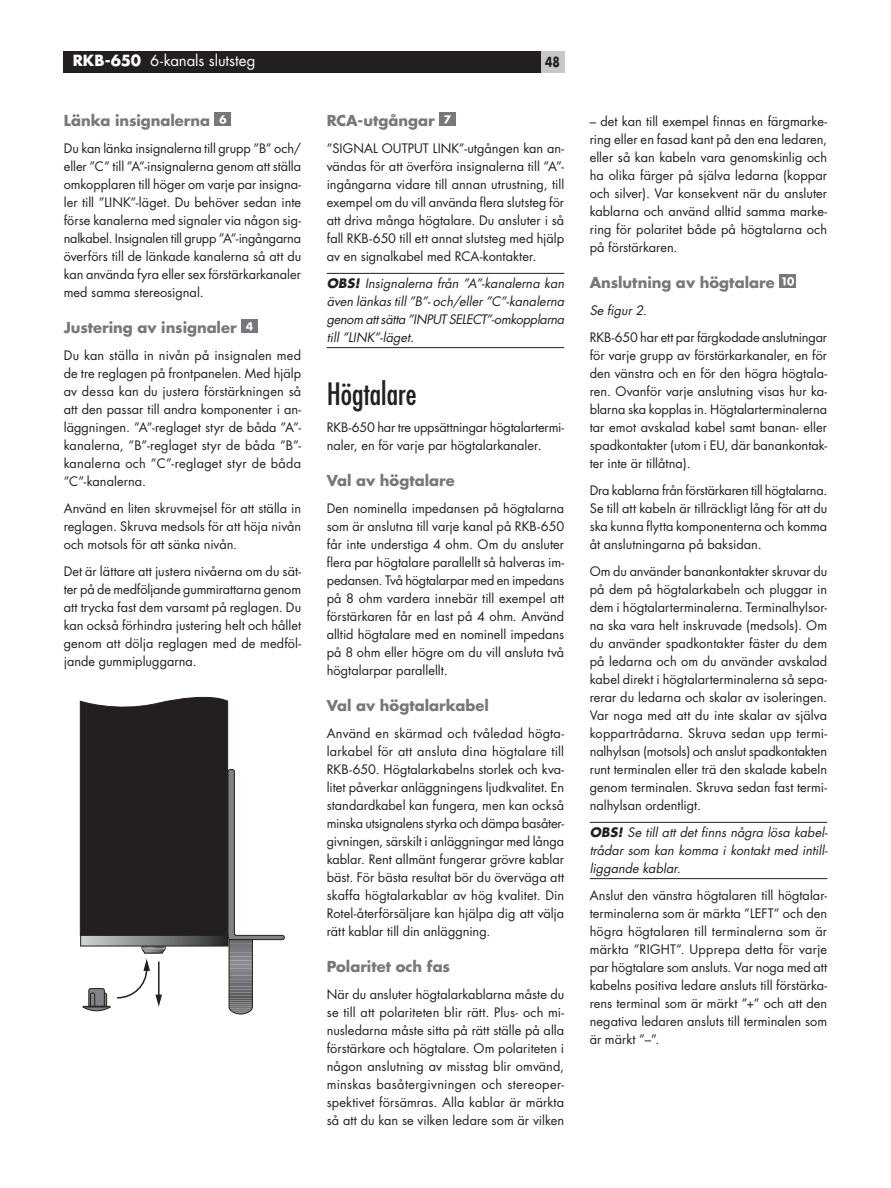
<style>
.page{position:relative;width:891px;height:1188px;background:#fff}
.page>*{position:absolute;margin:0;border:0;box-sizing:border-box;transform-origin:0 0}
.t1{font:condensed 30px "Futura";letter-spacing:-.005em;color:#231f20}
.t2{font:15px "Futura";letter-spacing:-.005em;color:#fff}
.t3{font:700 14.7px "Futura";letter-spacing:-.005em;color:#76787b}
.t4{font:700 13.5px "Futura";color:#231f20;scale:.8 1}
.t5{font:12.75px/18px "Futura";color:#231f20;text-align:justify}
.t6{font:italic 12.75px/18px "Futura";letter-spacing:-.005em;color:#231f20;text-align:justify}
.s1{font-weight:700}
</style>
<div class="page">
<div style="left:64px;top:51px;width:500px;height:21px;background:#231f20"></div>
<div style="left:541px;top:51px;width:23px;height:21px;background:#c7c8ca"></div>
<div style="left:215px;top:113px;width:16px;height:13px;background:#76787b"></div>
<svg style="left:219px;top:115px;width:7px;height:9px"></svg>
<div style="left:241px;top:320px;width:17px;height:13px;background:#76787b"></div>
<svg style="left:246px;top:322px;width:7px;height:8px"></svg>
<svg style="left:80px;top:696px;width:205px;height:319px"></svg>
<hr style="left:327px;top:273px;width:237px;height:1px;background:#231f20">
<hr style="left:327px;top:347px;width:237px;height:1px;background:#231f20">
<div style="left:439px;top:113px;width:17px;height:13px;background:#76787b"></div>
<svg style="left:444px;top:115px;width:7px;height:8px"></svg>
<hr style="left:590px;top:822px;width:237px;height:1px;background:#231f20">
<hr style="left:590px;top:878px;width:237px;height:1px;background:#231f20">
<div style="left:779px;top:275px;width:17px;height:13px;background:#76787b"></div>
<svg style="left:782px;top:277px;width:12px;height:9px"></svg>
<p class="t2" style="left:73px;top:50px;width:184px"><span class="s1">RKB-650</span> 6-kanals slutsteg</p>
<p class="t4" style="left:545px;top:52px;width:20px">48</p>
<p class="t3" style="left:64px;top:110px;width:148px">Länka insignalerna</p>
<p class="t5" style="left:64px;top:139px;width:239px">Du kan länka insignalerna till grupp ”B” och/ eller ”C” till ”A”-insignalerna genom att ställa omkopplaren till höger om varje par insigna&shy;ler till ”LINK”-läget. Du behöver sedan inte förse kanalerna med signaler via någon sig&shy;nalkabel. Insignalen till grupp ”A”-ingångarna överförs till de länkade kanalerna så att du kan använda fyra eller sex förstärkarkanaler med samma stereosignal.</p>
<p class="t3" style="left:64px;top:317px;width:175px">Justering av insignaler</p>
<p class="t5" style="left:64px;top:346px;width:239px">Du kan ställa in nivån på insignalen med de tre reglagen på frontpanelen. Med hjälp av dessa kan du justera förstärkningen så att den passar till andra komponenter i an&shy;läggningen. ”A”-reglaget styr de båda ”A”- kanalerna, ”B”-reglaget styr de båda ”B”- kanalerna och ”C”-reglaget styr de båda ”C”-kanalerna.</p>
<p class="t5" style="left:64px;top:499px;width:239px">Använd en liten skruvmejsel för att ställa in reglagen. Skruva medsols för att höja nivån och motsols för att sänka nivån.</p>
<p class="t5" style="left:64px;top:562px;width:239px">Det är lättare att justera nivåerna om du sät&shy;ter på de medföljande gummirattarna genom att trycka fast dem varsamt på reglagen. Du kan också förhindra justering helt och hållet genom att dölja reglagen med de medföl&shy;jande gummipluggarna.</p>
<p class="t3" style="left:327px;top:110px;width:109px">RCA-utgångar</p>
<p class="t5" style="left:327px;top:139px;width:239px">”SIGNAL OUTPUT LINK”-utgången kan an&shy;vändas för att överföra insignalerna till ”A”- ingångarna vidare till annan utrustning, till exempel om du vill använda flera slutsteg för att driva många högtalare. Du ansluter i så fall RKB-650 till ett annat slutsteg med hjälp av en signalkabel med RCA-kontakter.</p>
<p class="t6" style="left:327px;top:274px;width:239px"><span class="s1">OBS!</span> Insignalerna från ”A”-kanalerna kan även länkas till ”B”- och/eller ”C”-kanalerna genom att sätta ”INPUT SELECT”-omkopplarna till ”LINK”-läget.</p>
<h1 class="t1" style="left:327px;top:375px;width:91px">Högtalare</h1>
<p class="t5" style="left:327px;top:418px;width:239px">RKB-650 har tre uppsättningar högtalartermi&shy;naler, en för varje par högtalarkanaler.</p>
<p class="t3" style="left:327px;top:470px;width:130px">Val av högtalare</p>
<p class="t5" style="left:327px;top:499px;width:239px">Den nominella impedansen på högtalarna som är anslutna till varje kanal på RKB-650 får inte understiga 4 ohm. Om du ansluter flera par högtalare parallellt så halveras im&shy;pedansen. Två högtalarpar med en impedans på 8 ohm vardera innebär till exempel att förstärkaren får en last på 4 ohm. Använd alltid högtalare med en nominell impedans på 8 ohm eller högre om du vill ansluta två högtalarpar parallellt.</p>
<p class="t3" style="left:327px;top:695px;width:164px">Val av högtalarkabel</p>
<p class="t5" style="left:327px;top:724px;width:239px">Använd en skärmad och tvåledad högta&shy;larkabel för att ansluta dina högtalare till RKB-650. Högtalarkabelns storlek och kva&shy;litet påverkar anläggningens ljudkvalitet. En standardkabel kan fungera, men kan också minska utsignalens styrka och dämpa basåter&shy;givningen, särskilt i anläggningar med långa kablar. Rent allmänt fungerar grövre kablar bäst. För bästa resultat bör du överväga att skaffa högtalarkablar av hög kvalitet. Din Rotel-återförsäljare kan hjälpa dig att välja rätt kablar till din anläggning.</p>
<p class="t3" style="left:327px;top:956px;width:125px">Polaritet och fas</p>
<p class="t5" style="left:327px;top:985px;width:239px">När du ansluter högtalarkablarna måste du se till att polariteten blir rätt. Plus- och mi&shy;nusledarna måste sitta på rätt ställe på alla förstärkare och högtalare. Om polariteten i någon anslutning av misstag blir omvänd, minskas basåtergivningen och stereoper&shy;spektivet försämras. Alla kablar är märkta så att du kan se vilken ledare som är vilken</p>
<p class="t5" style="left:590px;top:112px;width:239px">– det kan till exempel finnas en färgmarke&shy;ring eller en fasad kant på den ena ledaren, eller så kan kabeln vara genomskinlig och ha olika färger på själva ledarna (koppar och silver). Var konsekvent när du ansluter kablarna och använd alltid samma marke&shy;ring för polaritet både på högtalarna och på förstärkaren.</p>
<p class="t3" style="left:590px;top:272px;width:187px">Anslutning av högtalare</p>
<p class="t6" style="left:590px;top:301px;width:59px">Se figur 2.</p>
<p class="t5" style="left:590px;top:328px;width:239px">RKB-650 har ett par färgkodade anslutningar för varje grupp av förstärkarkanaler, en för den vänstra och en för den högra högtala&shy;ren. Ovanför varje anslutning visas hur ka&shy;blarna ska kopplas in. Högtalarterminalerna tar emot avskalad kabel samt banan- eller spadkontakter (utom i EU, där banankontak&shy;ter inte är tillåtna).</p>
<p class="t5" style="left:590px;top:481px;width:239px">Dra kablarna från förstärkaren till högtalarna.<br>Se till att kabeln är tillräckligt lång för att du ska kunna flytta komponenterna och komma åt anslutningarna på baksidan.</p>
<p class="t5" style="left:590px;top:562px;width:239px">Om du använder banankontakter skruvar du på dem på högtalarkabeln och pluggar in dem i högtalarterminalerna. Terminalhylsor&shy;na ska vara helt inskruvade (medsols). Om du använder spadkontakter fäster du dem på ledarna och om du använder avskalad kabel direkt i högtalarterminalerna så sepa&shy;rerar du ledarna och skalar av isoleringen.<br>Var noga med att du inte skalar av själva koppartrådarna. Skruva sedan upp termi&shy;nalhylsan (motsols) och anslut spadkontakten runt terminalen eller trä den skalade kabeln genom terminalen. Skruva sedan fast termi&shy;nalhylsan ordentligt.</p>
<p class="t6" style="left:590px;top:823px;width:240px"><span class="s1">OBS!</span> Se till att det finns några lösa kabel&shy;trådar som kan komma i kontakt med intill&shy;liggande kablar.</p>
<p class="t5" style="left:590px;top:886px;width:239px">Anslut den vänstra högtalaren till högtalar&shy;terminalerna som är märkta ”LEFT” och den högra högtalaren till terminalerna som är märkta ”RIGHT”. Upprepa detta för varje par högtalare som ansluts. Var noga med att kabelns positiva ledare ansluts till förstärka&shy;rens terminal som är märkt ”+” och att den negativa ledaren ansluts till terminalen som är märkt ”–”.</p>
</div>
